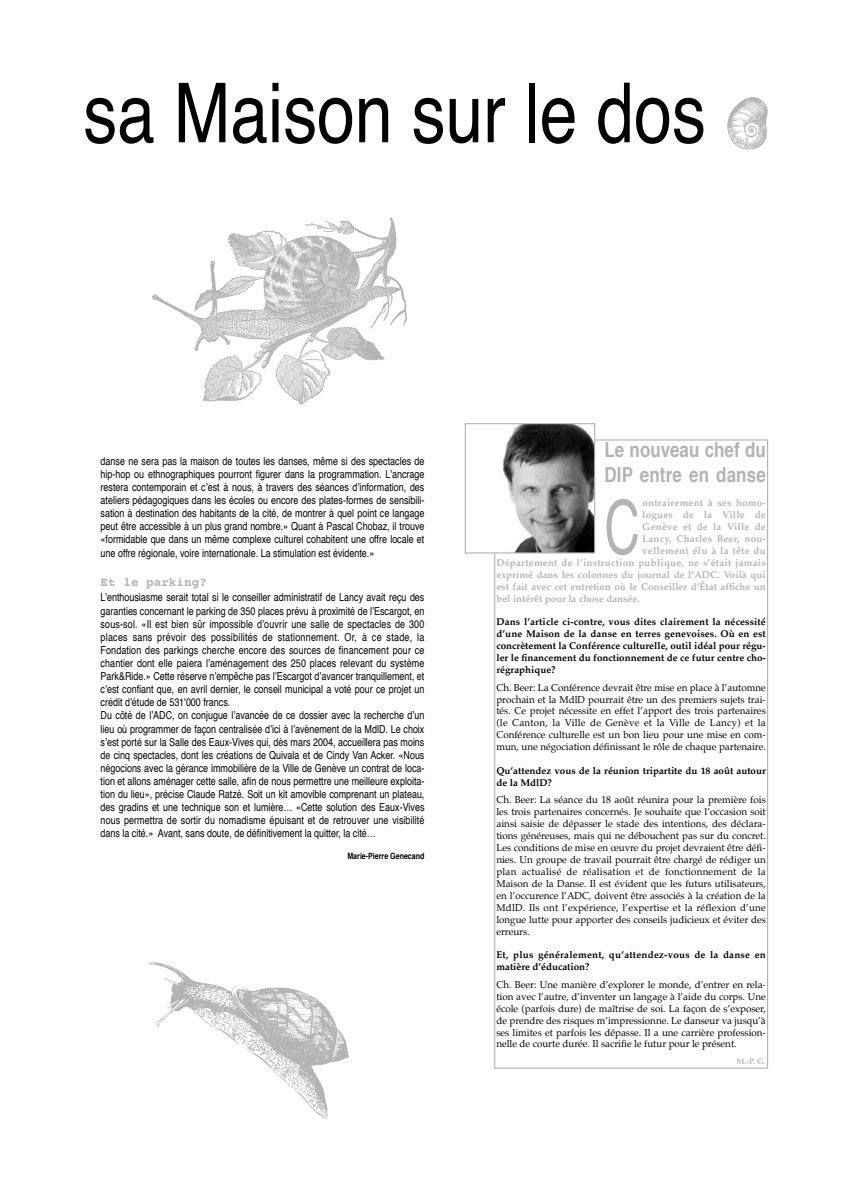
<style>
.page{position:relative;width:868px;height:1204px;background:#fff}
.page>*{position:absolute;margin:0;border:0;box-sizing:border-box;transform-origin:0 0}
.t1{font:condensed 82.75px "Helvetica";color:#000}
.t2{font:condensed 74.62px "Helvetica";color:#b3b3b3;scale:.8 1}
.t3{font:700 condensed 20.75px/24.9px "Helvetica";letter-spacing:.005em;color:#b3b3b3}
.t4{font:700 12.62px "Courier";color:#b3b3b3}
.t5{font:condensed 10.88px/13.1px "Helvetica";color:#000;text-align:justify}
.t6{font:9.75px/11.9px "Palatino";color:#000;text-align:justify}
.t7{font:700 9.75px/11.9px "Palatino";color:#000;text-align:justify}
.t8{font:700 9.75px "Palatino";letter-spacing:.025em;color:#b3b3b3}
.t9{font:700 9.75px "Palatino";color:#b3b3b3}
.t10{font:700 9.75px/11.9px "Palatino";letter-spacing:.025em;color:#000}
.t11{font:700 9.75px "Palatino";letter-spacing:.005em;color:#b3b3b3}
.t12{font:700 condensed 8.62px "Helvetica";color:#000}
.t13{font:700 8px "Palatino";color:#b3b3b3}
</style>
<div class="page">
<img style="left:727px;top:97px;width:40px;height:53px">
<img style="left:148px;top:961px;width:200px;height:158px">
<img style="left:152px;top:217px;width:255px;height:188px">
<img style="left:503px;top:425px;width:90px;height:126px">
<div style="left:464px;top:423px;width:131px;height:130px;border:1px solid #b3b3b3"></div>
<h1 class="t1" style="left:83px;top:79px;width:624px">sa Maison sur le dos</h1>
<p class="t5" style="left:101px;top:455px;width:325px">danse ne sera pas la maison de toutes les danses, même si des spectacles de hip-hop ou ethnographiques pourront figurer dans la programmation. L’ancrage restera contemporain et c’est à nous, à travers des séances d’information, des ateliers pédagogiques dans les écoles ou encore des plates-formes de sensibili&shy;sation à destination des habitants de la cité, de montrer à quel point ce langage peut être accessible à un plus grand nombre.» Quant à Pascal Chobaz, il trouve «formidable que dans un même complexe culturel cohabitent une offre locale et une offre régionale, voire internationale. La stimulation est évidente.»</p>
<p class="t4" style="left:101px;top:577px;width:108px">Et le parking?</p>
<p class="t5" style="left:101px;top:592px;width:325px;text-align:left">L’enthousiasme serait total si le conseiller administratif de Lancy avait reçu des garanties concernant le parking de 350 places prévu à proximité de l’Escargot, en sous-sol. «Il est bien sûr impossible d’ouvrir une salle de spectacles de 300 places sans prévoir des possibilités de stationnement. Or, à ce stade, la Fondation des parkings cherche encore des sources de financement pour ce chantier dont elle paiera l’aménagement des 250 places relevant du système Park&amp;Ride.» Cette réserve n’empêche pas l’Escargot d’avancer tranquillement, et c’est confiant que, en avril dernier, le conseil municipal a voté pour ce projet un crédit d’étude de 531'000 francs.<br>Du côté de l’ADC, on conjugue l’avancée de ce dossier avec la recherche d’un lieu où programmer de façon centralisée d’ici à l’avènement de la MdlD. Le choix s’est porté sur la Salle des Eaux-Vives qui, dès mars 2004, accueillera pas moins de cinq spectacles, dont les créations de Quivala et de Cindy Van Acker. «Nous négocions avec la gérance immobilière de la Ville de Genève un contrat de loca&shy;tion et allons aménager cette salle, afin de nous permettre une meilleure exploita&shy;tion du lieu», précise Claude Ratzé. Soit un kit amovible comprenant un plateau, des gradins et une technique son et lumière… «Cette solution des Eaux-Vives nous permettra de sortir du nomadisme épuisant et de retrouver une visibilité dans la cité.» Avant, sans doute, de définitivement la quitter, la cité…</p>
<p class="t12" style="left:347px;top:852px;width:79px">Marie-Pierre Genecand</p>
<h3 class="t3" style="left:604px;top:439px;width:163px">Le nouveau chef du<br>DIP entre en danse</h3>
<h2 class="t2" style="left:604px;top:496px;width:46px">C</h2>
<p class="t8" style="left:642px;top:498px;width:125px">ontrairement à ses homo-</p>
<p class="t8" style="left:642px;top:510px;width:125px">logues de la Ville de</p>
<p class="t8" style="left:642px;top:522px;width:125px">Genève et de la Ville de</p>
<p class="t8" style="left:642px;top:534px;width:125px">Lancy, Charles Beer, nou-</p>
<p class="t8" style="left:642px;top:546px;width:125px">vellement élu à la tête du</p>
<p class="t8" style="left:496px;top:558px;width:271px">Département de l’instruction publique, ne s’était jamais</p>
<p class="t11" style="left:496px;top:570px;width:271px">exprimé dans les colonnes du journal de l’ADC. Voilà qui</p>
<p class="t9" style="left:496px;top:581px;width:271px">est fait avec cet entretien où le Conseiller d’État affiche un</p>
<p class="t9" style="left:496px;top:593px;width:145px">bel intérêt pour la chose dansée.</p>
<p class="t7" style="left:496px;top:617px;width:271px">Dans l’article ci-contre, vous dites clairement la nécessité d’une Maison de la danse en terres genevoises. Où en est concrètement la Conférence culturelle, outil idéal pour régu&shy;ler le financement du fonctionnement de ce futur centre cho&shy;régraphique?</p>
<p class="t6" style="left:496px;top:682px;width:271px">Ch. Beer: La Conférence devrait être mise en place à l’automne prochain et la MdlD pourrait être un des premiers sujets trai&shy;tés. Ce projet nécessite en effet l’apport des trois partenaires (le Canton, la Ville de Genève et la Ville de Lancy) et la Conférence culturelle est un bon lieu pour une mise en com&shy;mun, une négociation définissant le rôle de chaque partenaire.</p>
<p class="t7" style="left:496px;top:765px;width:271px">Qu’attendez vous de la réunion tripartite du 18 août autour de la MdlD?</p>
<p class="t6" style="left:496px;top:795px;width:271px">Ch. Beer: La séance du 18 août réunira pour la première fois les trois partenaires concernés. Je souhaite que l’occasion soit ainsi saisie de dépasser le stade des intentions, des déclara&shy;tions généreuses, mais qui ne débouchent pas sur du concret.<br>Les conditions de mise en œuvre du projet devraient être défi&shy;nies. Un groupe de travail pourrait être chargé de rédiger un plan actualisé de réalisation et de fonctionnement de la Maison de la Danse. Il est évident que les futurs utilisateurs, en l’occurence l’ADC, doivent être associés à la création de la MdlD. Ils ont l’expérience, l’expertise et la réflexion d’une longue lutte pour apporter des conseils judicieux et éviter des erreurs.</p>
<p class="t10" style="left:496px;top:950px;width:271px">Et, plus généralement, qu’attendez-vous de la danse en matière d’éducation?</p>
<p class="t6" style="left:496px;top:979px;width:271px">Ch. Beer: Une manière d’explorer le monde, d’entrer en rela&shy;tion avec l’autre, d’inventer un langage à l’aide du corps. Une école (parfois dure) de maîtrise de soi. La façon de s’exposer, de prendre des risques m’impressionne. Le danseur va jusqu’à ses limites et parfois les dépasse. Il a une carrière profession&shy;nelle de courte durée. Il sacrifie le futur pour le présent.</p>
<p class="t13" style="left:736px;top:1057px;width:31px">M.-P. G.</p>
</div>
